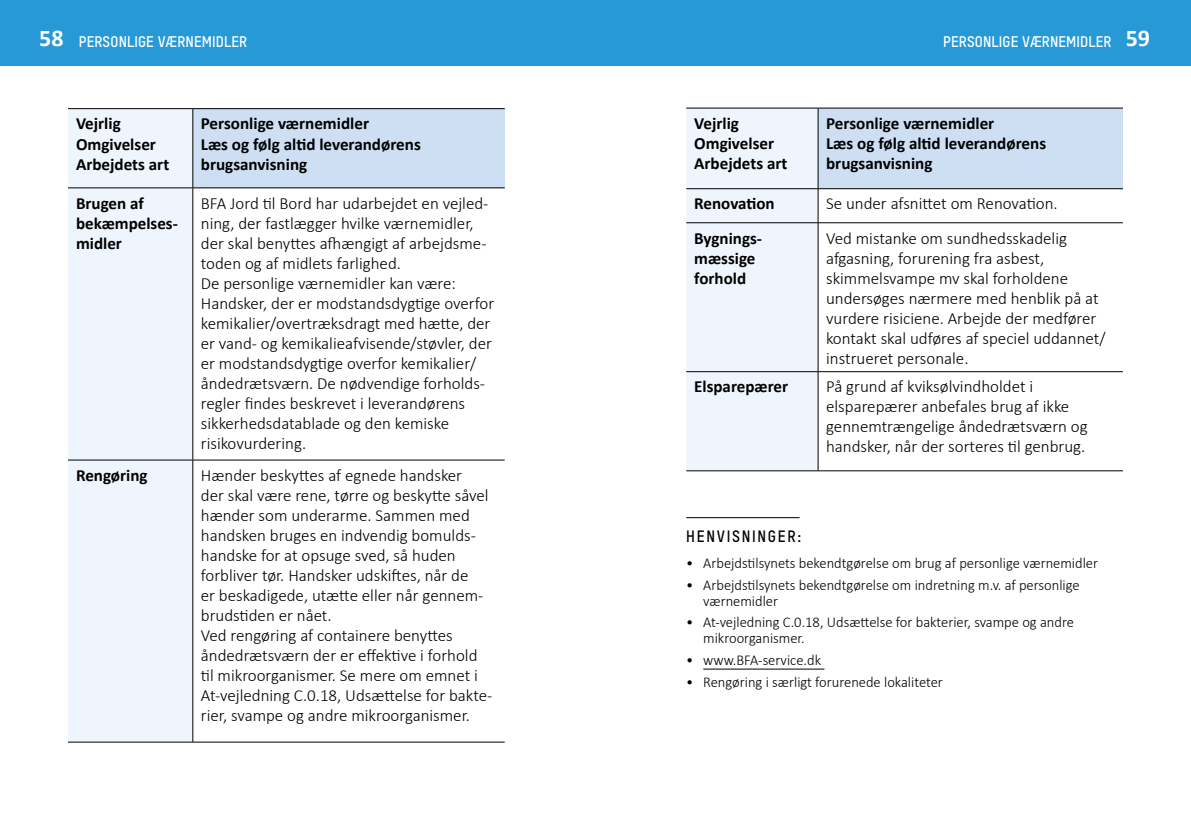
<style>
.page{position:relative;width:1191px;height:840px;background:#fff}
.page>*{position:absolute;margin:0;border:0;box-sizing:border-box;transform-origin:0 0}
.t1{font:300 17px/20px "Calibri";color:#000}
.t2{font:700 17px/20px "Calibri";color:#000}
.t3{font:16px "T Star Bold";letter-spacing:.11em;color:#000}
.t4{font:300 15px/16px "Calibri";color:#000}
.t5{font:15px "T Star Bold";letter-spacing:.01em;color:#fff}
.s1{font-family:"Calibri";font-weight:700;font-size:24px}
</style>
<div class="page">
<div style="left:0;top:0;width:1191px;height:65px;background:#2699d6"></div>
<div style="left:68px;top:109px;width:124px;height:632px;background:#eff5fc"></div>
<div style="left:193px;top:109px;width:312px;height:79px;background:#cedff4"></div>
<hr style="left:68px;top:108px;width:125px;height:1px;background:#000">
<hr style="left:193px;top:108px;width:312px;height:1px;background:#000">
<hr style="left:192px;top:109px;width:1px;height:78px;background:#000">
<hr style="left:68px;top:187px;width:125px;height:1px;background:#000">
<hr style="left:193px;top:187px;width:312px;height:1px;background:#000">
<hr style="left:192px;top:188px;width:1px;height:271px;background:#000">
<hr style="left:68px;top:459px;width:125px;height:1px;background:#000">
<hr style="left:193px;top:459px;width:312px;height:1px;background:#000">
<hr style="left:192px;top:460px;width:1px;height:281px;background:#000">
<hr style="left:68px;top:741px;width:125px;height:1px;background:#000">
<hr style="left:193px;top:741px;width:312px;height:1px;background:#000">
<div style="left:686px;top:109px;width:131px;height:361px;background:#eff5fc"></div>
<div style="left:818px;top:108px;width:305px;height:81px;background:#cedff4"></div>
<hr style="left:686px;top:108px;width:132px;height:1px;background:#000">
<hr style="left:818px;top:108px;width:305px;height:1px;background:#000">
<hr style="left:817px;top:108px;width:1px;height:80px;background:#000">
<hr style="left:686px;top:188px;width:132px;height:1px;background:#000">
<hr style="left:818px;top:188px;width:305px;height:1px;background:#000">
<hr style="left:817px;top:189px;width:1px;height:33px;background:#000">
<hr style="left:686px;top:222px;width:132px;height:1px;background:#000">
<hr style="left:818px;top:222px;width:305px;height:1px;background:#000">
<hr style="left:817px;top:223px;width:1px;height:148px;background:#000">
<hr style="left:686px;top:371px;width:132px;height:1px;background:#000">
<hr style="left:818px;top:371px;width:305px;height:1px;background:#000">
<hr style="left:817px;top:372px;width:1px;height:98px;background:#000">
<hr style="left:686px;top:470px;width:132px;height:1px;background:#000">
<hr style="left:818px;top:470px;width:305px;height:1px;background:#000">
<hr style="left:686px;top:517px;width:113px;height:1px;background:#000">
<hr style="left:703px;top:668px;width:121px;height:1px;background:#000">
<p class="t5" style="left:39px;top:32px;width:209px"><span class="s1">58</span> PERSONLIGE VÆRNEMIDLER</p>
<p class="t5" style="left:943px;top:32px;width:208px">PERSONLIGE VÆRNEMIDLER <span class="s1">59</span></p>
<p class="t2" style="left:76px;top:114px;width:95px">Vejrlig<br>Omgivelser<br>Arbejdets art</p>
<p class="t2" style="left:201px;top:114px;width:221px">Personlige værnemidler<br>Læs og følg altid leverandørens brugsanvisning</p>
<p class="t2" style="left:76px;top:193px;width:103px">Brugen af bekæmpelses&shy;midler</p>
<p class="t1" style="left:201px;top:192px;width:295px">BFA Jord til Bord har udarbejdet en vejled&shy;ning, der fastlægger hvilke værnemidler, der skal benyttes afhængigt af arbejdsme&shy;toden og af midlets farlighed.<br>De personlige værnemidler kan være:<br>Handsker, der er modstandsdygtige overfor kemikalier/overtræksdragt med hætte, der er vand- og kemikalieafvisende/støvler, der er modstandsdygtige overfor kemikalier/ åndedrætsværn. De nødvendige forholds&shy;regler findes beskrevet i leverandørens sikkerhedsdatablade og den kemiske risikovurdering.</p>
<p class="t2" style="left:76px;top:465px;width:73px">Rengøring</p>
<p class="t1" style="left:201px;top:464px;width:293px">Hænder beskyttes af egnede handsker<br>der skal være rene, tørre og beskytte såvel hænder som underarme. Sammen med handsken bruges en indvendig bomulds&shy;handske for at opsuge sved, så huden forbliver tør. Handsker udskiftes, når de<br>er beskadigede, utætte eller når gennem&shy;brudstiden er nået.<br>Ved rengøring af containere benyttes åndedrætsværn der er effektive i forhold til mikroorganismer. Se mere om emnet i At-vejledning C.0.18, Udsættelse for bakte&shy;rier, svampe og andre mikroorganismer.</p>
<p class="t2" style="left:694px;top:113px;width:95px">Vejrlig<br>Omgivelser<br>Arbejdets art</p>
<p class="t2" style="left:826px;top:113px;width:221px">Personlige værnemidler<br>Læs og følg altid leverandørens brugsanvisning</p>
<p class="t2" style="left:694px;top:194px;width:82px">Renovation</p>
<p class="t1" style="left:826px;top:193px;width:233px">Se under afsnittet om Renovation.</p>
<p class="t2" style="left:694px;top:228px;width:68px">Bygnings&shy;mæssige forhold</p>
<p class="t1" style="left:826px;top:227px;width:281px">Ved mistanke om sundhedsskadelig afgasning, forurening fra asbest, skimmelsvampe mv skal forholdene undersøges nærmere med henblik på at vurdere risiciene. Arbejde der medfører kontakt skal udføres af speciel uddannet/ instrueret personale.</p>
<p class="t2" style="left:694px;top:376px;width:95px">Elsparepærer</p>
<p class="t1" style="left:826px;top:376px;width:263px">På grund af kviksølvindholdet i elsparepærer anbefales brug af ikke gennemtrængelige åndedrætsværn og handsker, når der sorteres til genbrug.</p>
<p class="t3" style="left:686px;top:526px;width:116px">HENVISNINGER:</p>
<p class="t4" style="left:686px;top:554px;width:413px">• Arbejdstilsynets bekendtgørelse om brug af personlige værnemidler</p>
<p class="t4" style="left:703px;top:575px;width:378px;text-indent:-17px">• Arbejdstilsynets bekendtgørelse om indretning m.v. af personlige værnemidler</p>
<p class="t4" style="left:703px;top:613px;width:372px;text-indent:-17px">• At-vejledning C.0.18, Udsættelse for bakterier, svampe og andre mikroorganismer.</p>
<p class="t4" style="left:686px;top:651px;width:136px">• www.BFA-service.dk</p>
<p class="t4" style="left:686px;top:672px;width:258px">• Rengøring i særligt forurenede lokaliteter</p>
</div>
